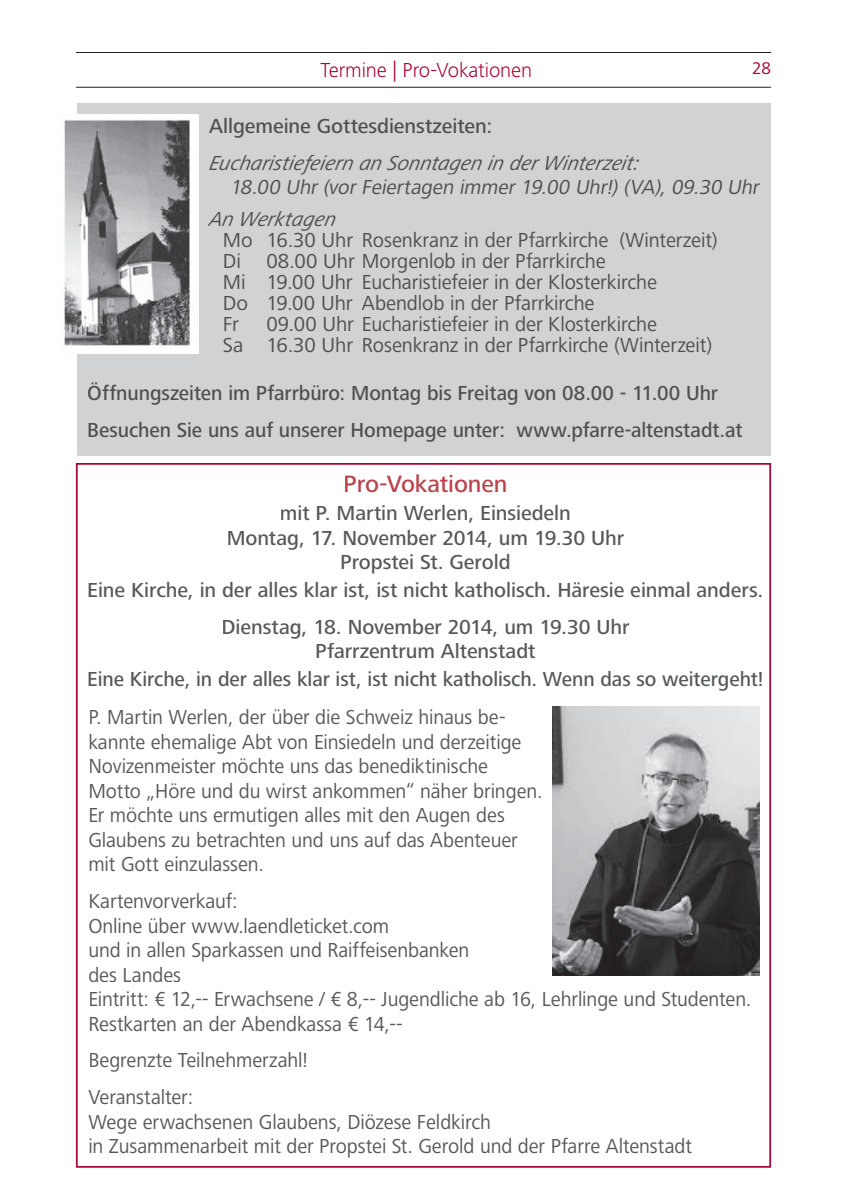
<style>
.page{position:relative;width:847px;height:1194px;background:#fff}
.page>*{position:absolute;margin:0;border:0;box-sizing:border-box;transform-origin:0 0}
.t1{font:500 24.5px "Frutiger Next LT";letter-spacing:-.005em;color:#ba434d}
.t2{font:21px/24.5px "Frutiger Next LT";letter-spacing:-.005em;color:#57585a;scale:.96 1}
.t3{font:500 21px/24.5px "Frutiger Next LT";letter-spacing:-.005em;color:#57585a;text-align:center}
.t4{font:21px/21px "Frutiger Next LT";letter-spacing:-.005em;color:#4e4f50}
.t5{font:500 21px/36.8px "Frutiger Next LT";letter-spacing:-.005em;color:#4e4f50}
.t6{font:italic 21px/24.5px "Frutiger Next LT";color:#4e4f50}
.t7{font:300 21px "Frutiger Next LT";letter-spacing:-.005em;color:#ab0333}
.t8{font:italic 21px "Frutiger Next LT";color:#4e4f50}
.t9{font:17.5px "Frutiger Next LT";color:#ab0333}
.s1{font-style:inherit}
.s2{font-weight:500}
</style>
<div class="page">
<hr style="left:76px;top:52px;width:694px;height:1px;background:#231f20">
<hr style="left:76px;top:87px;width:694px;height:1px;background:#231f20">
<div style="left:77px;top:103px;width:693px;height:353px;background:#d1d2d4"></div>
<img style="left:64px;top:114px;width:134px;height:239px">
<img style="left:552px;top:706px;width:207px;height:269px">
<p class="t7" style="left:320px;top:58px;width:213px">Termine | Pro-Vokationen</p>
<p class="t9" style="left:752px;top:59px;width:20px">28</p>
<p class="t5" style="left:209px;top:107px;width:284px">Allgemeine Gottesdienstzeiten:</p>
<p class="t6" style="left:230px;top:151px;width:534px;text-indent:-21px"><span class="s1">Eucharistiefeiern an Sonntag en in der Winterzeit</span><span class="s2">:<br></span>18.00 Uhr (vor Feiertagen immer 19.00 Uhr!) (VA), 09.30 Uhr</p>
<p class="t8" style="left:209px;top:208px;width:132px">A n Werktag en</p>
<p class="t4" style="left:223px;top:230px;width:31px">Mo<br>Di<br>Mi<br>Do<br>Fr<br>Sa</p>
<p class="t4" style="left:266px;top:230px;width:452px">16.30 Uhr Rosenkranz in der Pfarrkirche (Winterzeit)<br>08.00 Uhr Morgenlob in der Pfarrkirche<br>19.00 Uhr Eucharistiefeier in der Klosterkirche<br>19.00 Uhr Abendlob in der Pfarrkirche<br>09.00 Uhr Eucharistiefeier in der Klosterkirche<br>16.30 Uhr Rosenkranz in der Pfarrkirche (Winterzeit)</p>
<p class="t5" style="left:87px;top:375px;width:656px">Öffnungszeiten im Pfarrbüro: Montag bis Freitag von 08.00 - 11.00 Uhr<br>Besuchen Sie uns auf unserer Homepage unter: www.pfarre-altenstadt.at</p>
<p class="t1" style="left:343px;top:470px;width:166px">Pro-Vokationen</p>
<p class="t3" style="left:226px;top:501px;width:399px">mit P. Martin Werlen, Einsiedeln<br>Montag, 17. November 2014, um 19.30 Uhr<br>Propstei St. Gerold</p>
<p class="t3" style="left:87px;top:571px;width:677px;line-height:36.8px">Eine Kirche, in der alles klar ist, ist nicht katholisch. Häresie einmal anders.<br>Dienstag, 18. November 2014, um 19.30 Uhr</p>
<p class="t3" style="left:87px;top:637px;width:677px;line-height:28px">Pfarrzentrum Altenstadt<br>Eine Kirche, in der alles klar ist, ist nicht katholisch. Wenn das so weitergeht!</p>
<p class="t2" style="left:88px;top:705px;width:474px">P. Martin Werlen, der über die Schweiz hinaus be&shy;kannte ehemalige Abt von Einsiedeln und derzeitige Novizenmeister möchte uns das benediktinische Motto „Höre und du wirst ankommen“ näher bringen.<br>Er möchte uns ermutigen alles mit den Augen des Glaubens zu betrachten und uns auf das Abenteuer mit Gott einzulassen.</p>
<p class="t2" style="left:88px;top:888px;width:692px">Kartenvorverkauf:<br>Online über www.laendleticket.com<br>und in allen Sparkassen und Raiffeisenbanken<br>des Landes<br>Eintritt: € 12,-- Erwachsene / € 8,-- Jugendliche ab 16, Lehrlinge und Studenten.<br>Restkarten an der Abendkassa € 14,--</p>
<p class="t2" style="left:88px;top:1042px;width:230px;line-height:36.8px">Begrenzte Teilnehmerzahl!<br>Veranstalter:</p>
<p class="t2" style="left:88px;top:1109px;width:630px">Wege erwachsenen Glaubens, Diözese Feldkirch<br>in Zusammenarbeit mit der Propstei St. Gerold und der Pfarre Altenstadt</p>
</div>
